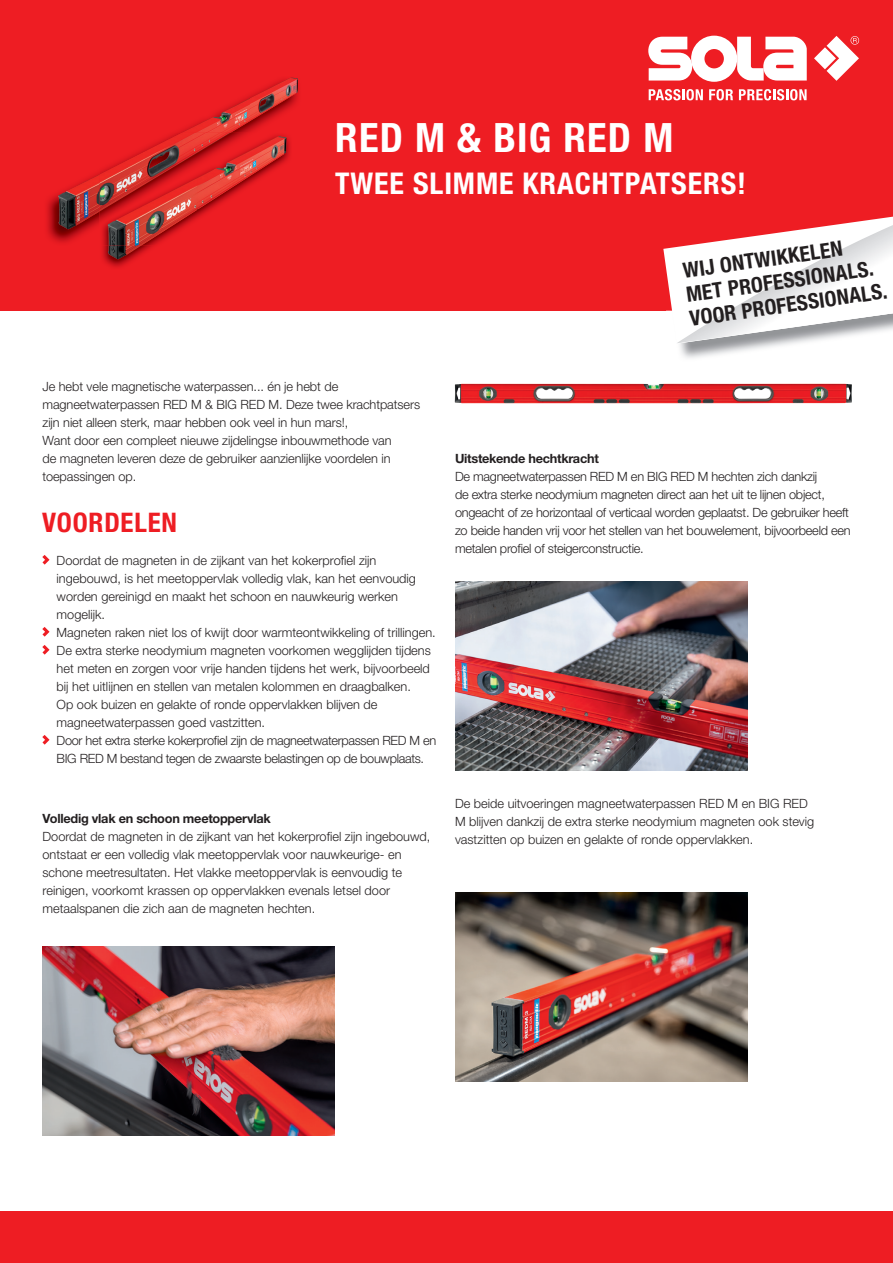
<style>
.page{position:relative;width:893px;height:1263px;background:#fff}
.page>*{position:absolute;margin:0;border:0;box-sizing:border-box;transform-origin:0 0}
.t1{font:700 condensed 40.5px "Helvetica Neue LTW1 G";letter-spacing:.03em;color:#fff}
.t2{font:700 condensed 30px "Helvetica Neue LTW1 G";letter-spacing:.03em;color:#fff}
.t3{font:700 condensed 27px "Helvetica Neue LTW1 G";letter-spacing:.03em;color:#ee1d23}
.t4{font:700 condensed 21.3px/24.2px "Helvetica Neue LTW1 G";color:#231f20}
.t5{font:300 12.75px/18px "Helvetica Neue LTW1 G";color:#231f20}
.t6{font:300 12.75px/18px "Helvetica Neue LTW1 G";letter-spacing:-.02em;color:#231f20}
.t7{font:700 12.75px "Helvetica Neue LTW1 G";letter-spacing:-.02em;color:#231f20}
</style>
<div class="page">
<div style="left:0;top:0;width:893px;height:310px;background:#ee1d23"></div>
<svg style="left:648px;top:36px;width:159px;height:46px"></svg>
<svg style="left:814px;top:36px;width:45px;height:45px"></svg>
<svg style="left:649px;top:89px;width:54px;height:11px"></svg>
<svg style="left:709px;top:89px;width:24px;height:11px"></svg>
<svg style="left:739px;top:89px;width:68px;height:11px"></svg>
<div style="left:0;top:1212px;width:893px;height:51px;background:#ee1d23"></div>
<svg style="left:42px;top:555px;width:8px;height:10px"></svg>
<svg style="left:42px;top:627px;width:8px;height:10px"></svg>
<svg style="left:42px;top:645px;width:8px;height:10px"></svg>
<svg style="left:42px;top:735px;width:8px;height:10px"></svg>
<img style="left:679px;top:344px;width:110px;height:14px">
<svg style="left:663px;top:216px;width:230px;height:128px"></svg>
<img style="left:677px;top:225px;width:216px;height:118px">
<img style="left:455px;top:581px;width:292px;height:190px">
<img style="left:43px;top:946px;width:291px;height:189px">
<img style="left:455px;top:384px;width:397px;height:19px">
<img style="left:46px;top:77px;width:253px;height:166px">
<img style="left:182px;top:98px;width:68px;height:35px">
<img style="left:250px;top:78px;width:48px;height:43px">
<img style="left:58px;top:174px;width:42px;height:55px">
<img style="left:100px;top:133px;width:193px;height:135px">
<img style="left:100px;top:133px;width:131px;height:78px">
<img style="left:108px;top:246px;width:33px;height:13px">
<img style="left:197px;top:136px;width:89px;height:73px">
<img style="left:108px;top:178px;width:89px;height:68px">
<img style="left:455px;top:892px;width:292px;height:189px">
<h1 class="t1" style="left:335px;top:114px;width:339px">RED M &amp; BIG RED M</h1>
<h2 class="t2" style="left:335px;top:165px;width:412px">TWEE SLIMME KRACHTPATSERS!</h2>
<h3 class="t4" style="left:681px;top:259px;width:201px;rotate:-8deg">WIJ ONTWIKKELEN<br>MET PROFESSIONALS.<br>VOOR PROFESSIONALS.</h3>
<p class="t5" style="left:43px;top:377px;width:379px">Je hebt vele magnetische waterpassen... én je hebt de magneetwaterpassen RED M &amp; BIG RED M. Deze twee krachtpatsers zijn niet alleen sterk, maar hebben ook veel in hun mars!,<br>Want door een compleet nieuwe zijdelingse inbouwmethode van<br>de magneten leveren deze de gebruiker aanzienlijke voordelen in toepassingen op.</p>
<h3 class="t3" style="left:42px;top:506px;width:136px">VOORDELEN</h3>
<p class="t5" style="left:57px;top:551px;width:381px">Doordat de magneten in de zijkant van het kokerprofiel zijn ingebouwd, is het meetoppervlak volledig vlak, kan het eenvoudig worden gereinigd en maakt het schoon en nauwkeurig werken mogelijk.<br>Magneten raken niet los of kwijt door warmteontwikkeling of trillingen.<br>De extra sterke neodymium magneten voorkomen wegglijden tijdens het meten en zorgen voor vrije handen tijdens het werk, bijvoorbeeld bij het uitlijnen en stellen van metalen kolommen en draagbalken.<br>Op ook buizen en gelakte of ronde oppervlakken blijven de magneetwaterpassen goed vastzitten.<br>Door het extra sterke kokerprofiel zijn de magneetwaterpassen RED M en BIG RED M bestand tegen de zwaarste belastingen op de bouwplaats.</p>
<p class="t7" style="left:43px;top:811px;width:230px">Volledig vlak en schoon meetoppervlak</p>
<p class="t5" style="left:43px;top:827px;width:389px">Doordat de magneten in de zijkant van het kokerprofiel zijn ingebouwd, ontstaat er een volledig vlak meetoppervlak voor nauwkeurige- en schone meetresultaten. Het vlakke meetoppervlak is eenvoudig te reinigen, voorkomt krassen op oppervlakken evenals letsel door metaalspanen die zich aan de magneten hechten.</p>
<p class="t7" style="left:455px;top:451px;width:145px">Uitstekende hechtkracht</p>
<p class="t6" style="left:455px;top:467px;width:397px">De magneetwaterpassen RED M en BIG RED M hechten zich dankzij<br>de extra sterke neodymium magneten direct aan het uit te lijnen object, ongeacht of ze horizontaal of verticaal worden geplaatst. De gebruiker heeft zo beide handen vrij voor het stellen van het bouwelement, bijvoorbeeld een metalen profiel of steigerconstructie.</p>
<p class="t5" style="left:455px;top:794px;width:361px">De beide uitvoeringen magneetwaterpassen RED M en BIG RED<br>M blijven dankzij de extra sterke neodymium magneten ook stevig vastzitten op buizen en gelakte of ronde oppervlakken.</p>
</div>
